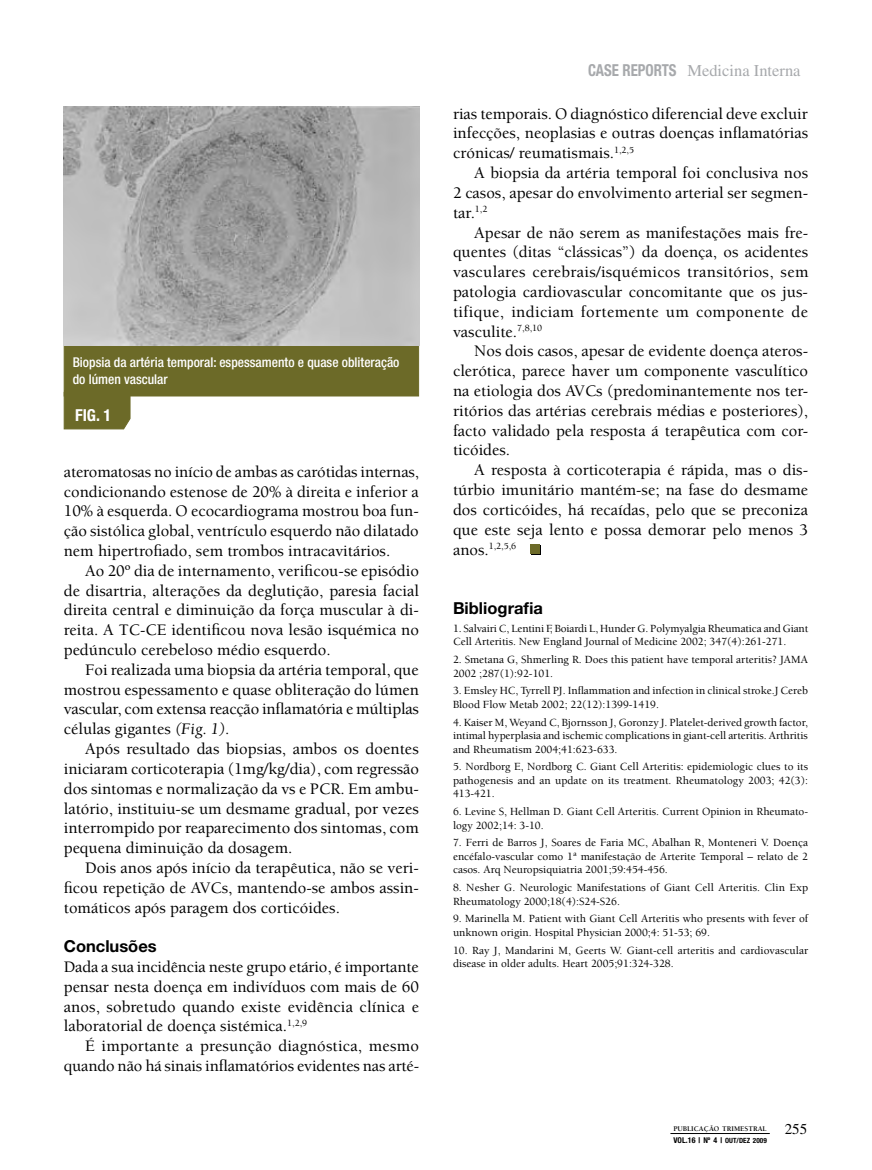
<style>
.page{position:relative;width:872px;height:1170px;background:#fff}
.page>*{position:absolute;margin:0;border:0;box-sizing:border-box;transform-origin:0 0}
.t1{font:500 16.5px/19.8px "Berkeley";color:#000;text-align:justify}
.t2{font:16.5px "Times";color:#a7a9ac}
.t3{font:700 16.5px "Helvetica Neue";color:#000}
.t4{font:700 condensed 16.5px "Helvetica Neue";color:#fff}
.t5{font:500 condensed 13.5px/16.2px "Helvetica Neue";color:#fff}
.t6{font:500 11.25px/13.5px "Berkeley";color:#000}
.t7{font:500 9.6px "Berkeley";color:#000}
.t8{font:700 condensed 7.95px "Helvetica Neue";letter-spacing:.01em;color:#000}
.t9{font:700 7.35px "Berkeley";color:#000}
.s1{font-weight:400;font-style:italic}
.s2{font-family:"Helvetica Neue";font-weight:700;font-stretch:condensed}
.s3{font-size:16.5px}
.s4{font-family:"Times";font-weight:400;font-size:15px}
.s5{font-size:7.2px}
</style>
<div class="page">
<hr style="left:670px;top:1133px;width:99px;height:1px;background:#000">
<div style="left:530px;top:544px;width:10px;height:10px;background:#6c6a28"></div>
<div style="left:64px;top:343px;width:355px;height:53px;background:#6c6a28"></div>
<div style="left:63px;top:390px;width:68px;height:39px;background:#6c6a28"></div>
<img style="left:64px;top:106px;width:356px;height:240px">
<p class="t5" style="left:73px;top:354px;width:328px">Biopsia da artéria temporal: espessamento e quase obliteração do lúmen vascular</p>
<p class="t4" style="left:75px;top:405px;width:38px">FIG. 1</p>
<p class="t1" style="left:64px;top:462px;width:357px">ateromatosas no início de ambas as carótidas internas, condicionando estenose de 20% à direita e inferior a 10% à esquerda. O ecocardiograma mostrou boa fun&shy;ção sistólica global, ventrículo esquerdo não dilatado nem hipertrofiado, sem trombos intracavitários.</p>
<p class="t1" style="left:64px;top:561px;width:357px;text-indent:21px">Ao 20º dia de internamento, verificou-se episódio de disartria, alterações da deglutição, paresia facial direita central e diminuição da força muscular à di&shy;reita. A TC-CE identificou nova lesão isquémica no pedúnculo cerebeloso médio esquerdo.</p>
<p class="t1" style="left:64px;top:660px;width:357px;text-indent:21px">Foi realizada uma biopsia da artéria temporal, que mostrou espessamento e quase obliteração do lúmen vascular, com extensa reacção inflamatória e múltiplas células gigantes <span class="s1">(Fig. 1).</span></p>
<p class="t1" style="left:64px;top:739px;width:357px;text-indent:21px">Após resultado das biopsias, ambos os doentes iniciaram corticoterapia (1mg/kg/dia), com regressão dos sintomas e normalização da vs e PCR. Em ambu&shy;latório, instituiu-se um desmame gradual, por vezes interrompido por reaparecimento dos sintomas, com pequena diminuição da dosagem.</p>
<p class="t1" style="left:64px;top:858px;width:357px;text-indent:21px">Dois anos após início da terapêutica, não se veri&shy;ficou repetição de AVCs, mantendo-se ambos assin&shy;tomáticos após paragem dos corticóides.</p>
<p class="t3" style="left:64px;top:936px;width:94px">Conclusões</p>
<p class="t1" style="left:64px;top:957px;width:357px">Dada a sua incidência neste grupo etário, é importante pensar nesta doença em indivíduos com mais de 60 anos, sobretudo quando existe evidência clínica e laboratorial de doença sistémica.<sup>1,2,9</sup></p>
<p class="t1" style="left:64px;top:1036px;width:357px;text-align:right">É importante a presunção diagnóstica, mesmo quando não há sinais inflamatórios evidentes nas arté-</p>
<p class="t2" style="left:588px;top:61px;width:214px"><span class="s2">CASE REPO RTS</span> Medicina Interna</p>
<p class="t1" style="left:453px;top:104px;width:357px">rias temporais. O diagnóstico diferencial deve excluir infecções, neoplasias e outras doenças inflamatórias crónicas/ reumatismais.<sup>1,2,5</sup></p>
<p class="t1" style="left:453px;top:163px;width:357px;text-indent:21px">A biopsia da artéria temporal foi conclusiva nos 2 casos, apesar do envolvimento arterial ser segmen&shy;tar.<sup>1,2</sup></p>
<p class="t1" style="left:453px;top:223px;width:357px;text-indent:21px">Apesar de não serem as manifestações mais fre&shy;quentes (ditas “clássicas”) da doença, os acidentes vasculares cerebrais/isquémicos transitórios, sem patologia cardiovascular concomitante que os jus&shy;tifique, indiciam fortemente um componente de vasculite.<sup>7,8,10</sup></p>
<p class="t1" style="left:453px;top:341px;width:357px;text-indent:21px">Nos dois casos, apesar de evidente doença ateros&shy;clerótica, parece haver um componente vasculítico na etiologia dos AVCs (predominantemente nos ter&shy;ritórios das artérias cerebrais médias e posteriores), facto validado pela resposta á terapêutica com cor&shy;ticóides.</p>
<p class="t1" style="left:453px;top:460px;width:357px;text-indent:21px">A resposta à corticoterapia é rápida, mas o dis&shy;túrbio imunitário mantém-se; na fase do desmame dos corticóides, há recaídas, pelo que se preconiza que este seja lento e possa demorar pelo menos 3</p>
<p class="t7" style="left:453px;top:541px;width:65px"><span class="s3">anos.</span>1,2,5,6</p>
<p class="t3" style="left:453px;top:598px;width:92px">Bibliografia</p>
<p class="t6" style="left:453px;top:621px;width:357px">1. Salvairi C, Lentini F, Boiardi L, Hunder G. Polymyalgia Rheumatica and Giant<br>Cell Arteritis. New England Journal of Medicine 2002; 347(4):261-271.</p>
<p class="t6" style="left:453px;top:653px;width:356px">2. Smetana G, Shmerling R. Does this patient have temporal arteritis? JAMA<br>2002 ;287(1):92-101.</p>
<p class="t6" style="left:453px;top:684px;width:356px">3. Emsley HC, Tyrrell PJ. Inflammation and infection in clinical stroke.J Cereb<br>Blood Flow Metab 2002; 22(12):1399-1419.</p>
<p class="t6" style="left:453px;top:715px;width:356px;text-align:justify">4. Kaiser M, Weyand C, Bjornsson J, Goronzy J. Platelet-derived growth factor, intimal hyperplasia and ischemic complications in giant-cell arteritis. Arthritis and Rheumatism 2004;41:623-633.</p>
<p class="t6" style="left:453px;top:760px;width:357px;text-align:justify">5. Nordborg E, Nordborg C. Giant Cell Arteritis: epidemiologic clues to its pathogenesis and an update on its treatment. Rheumatology 2003; 42(3):<br>413-421.</p>
<p class="t6" style="left:453px;top:805px;width:357px">6. Levine S, Hellman D. Giant Cell Arteritis. Current Opinion in Rheumato&shy;logy 2002;14: 3-10.</p>
<p class="t6" style="left:453px;top:836px;width:357px;text-align:justify">7. Ferri de Barros J, Soares de Faria MC, Abalhan R, Monteneri V. Doença encéfalo-vascular como 1ª manifestação de Arterite Temporal – relato de 2 casos. Arq Neuropsiquiatria 2001;59:454-456.</p>
<p class="t6" style="left:453px;top:881px;width:356px">8. Nesher G. Neurologic Manifestations of Giant Cell Arteritis. Clin Exp<br>Rheumatology 2000;18(4):S24-S26.</p>
<p class="t6" style="left:453px;top:912px;width:357px">9. Marinella M. Patient with Giant Cell Arteritis who presents with fever of unknown origin. Hospital Physician 2000;4: 51-53; 69.</p>
<p class="t6" style="left:453px;top:943px;width:357px">10. Ray J, Mandarini M, Geerts W. Giant-cell arteritis and cardiovascular disease in older adults. Heart 2005;91:324-328.</p>
<p class="t9" style="left:673px;top:1124px;width:135px">PUBLICAÇÃO TRIMESTRAL <span class="s4">255</span></p>
<p class="t8" style="left:673px;top:1134px;width:95px">VOL.16 | Nº 4 | <span class="s5">OUT/DEZ 2009</span></p>
</div>
